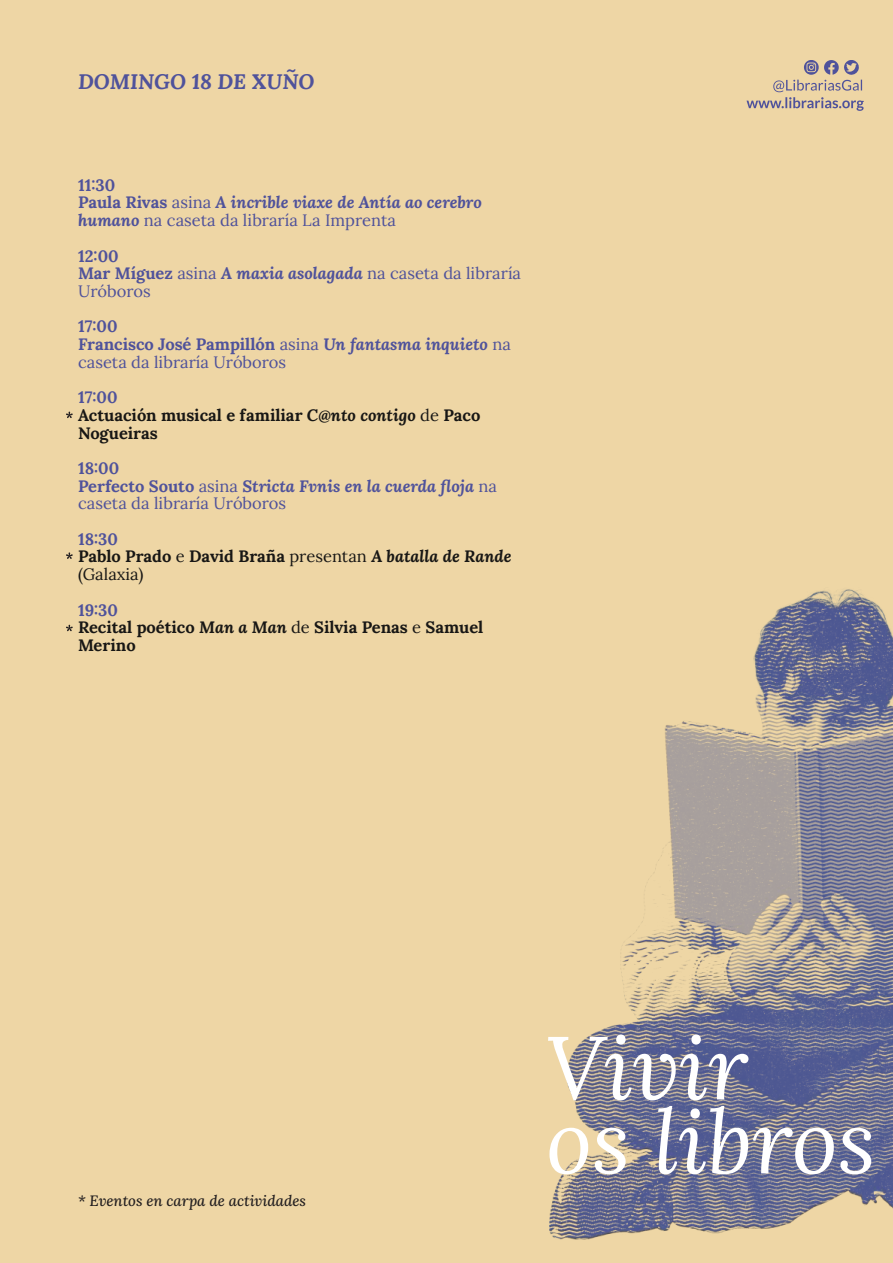
<style>
.page{position:relative;width:893px;height:1263px;background:#eed6a5}
.page>*{position:absolute;margin:0;border:0;box-sizing:border-box;transform-origin:0 0}
.t1{font:italic 700 21px "Lora";color:#4f529b}
.t2{font:16.5px/17.7px "Lora";color:#4f529b}
.t3{font:700 16.5px/17.7px "Lora";color:#181715}
.t4{font:italic 700 16.5px/17.7px "Lora";letter-spacing:-.005em;color:#4f529b}
.t5{font:italic 500 15px "Lora";color:#231f20}
.s1{font-style:normal}
.s2{font-weight:400;font-style:normal}
.s3{font-weight:700}
.s4{font-weight:700;font-style:italic}
.s5{color:#4f529b}
.s6{font-style:italic}
.s7{font-weight:400}
</style>
<div class="page">
<svg style="left:746px;top:60px;width:118px;height:51px"></svg>
<svg style="left:66px;top:412px;width:7px;height:6px"></svg>
<svg style="left:66px;top:552px;width:7px;height:7px"></svg>
<img style="left:549px;top:589px;width:344px;height:650px">
<svg style="left:548px;top:1034px;width:200px;height:66px;background:#9f9eac"></svg>
<svg style="left:549px;top:1106px;width:322px;height:68px;background:#9f9eac"></svg>
<svg style="left:66px;top:625px;width:7px;height:6px"></svg>
<p class="t1" style="left:78px;top:67px;width:238px">DOMINGO 18 DE XUÑO</p>
<p class="t4" style="left:78px;top:176px;width:405px"><span class="s1">11:30<br>Paula Rivas</span> <span class="s2">asina</span> A incrible viaxe de Antía ao cerebro humano <span class="s2">na caseta da libraría La Imprenta</span></p>
<p class="t2" style="left:78px;top:247px;width:445px"><span class="s3">12:00<br>Mar Míguez</span> asina <span class="s4">A maxia asolagada</span> na caseta da libraría<br>Uróboros</p>
<p class="t2" style="left:78px;top:317px;width:435px"><span class="s3">17:00<br>Francisco José Pampillón</span> asina <span class="s4">Un fantasma inquieto</span> na caseta da libraría Uróboros</p>
<p class="t3" style="left:78px;top:388px;width:404px"><span class="s5">17:00<br></span>Actuación musical e familiar <span class="s6">C@nto contigo</span> <span class="s7">de</span> Paco<br>Nogueiras</p>
<p class="t2" style="left:78px;top:459px;width:420px"><span class="s3">18:00<br>Perfecto Souto</span> asina <span class="s4">Stricta Fvnis en la cuerda floja</span> na caseta da libraría Uróboros</p>
<p class="t3" style="left:78px;top:530px;width:435px"><span class="s5">18:30<br></span>Pablo Prado <span class="s7">e</span> David Braña <span class="s7">presentan</span> <span class="s6">A batalla de Rande </span><span class="s7">(Galaxia)</span></p>
<p class="t3" style="left:78px;top:601px;width:407px"><span class="s5">19:30<br></span>Recital poético <span class="s6">Man a Man</span> <span class="s7">de</span> Silvia Penas <span class="s7">e</span> Samuel<br>Merino</p>
<p class="t5" style="left:78px;top:1190px;width:229px">* Eventos en carpa de actividades</p>
</div>
